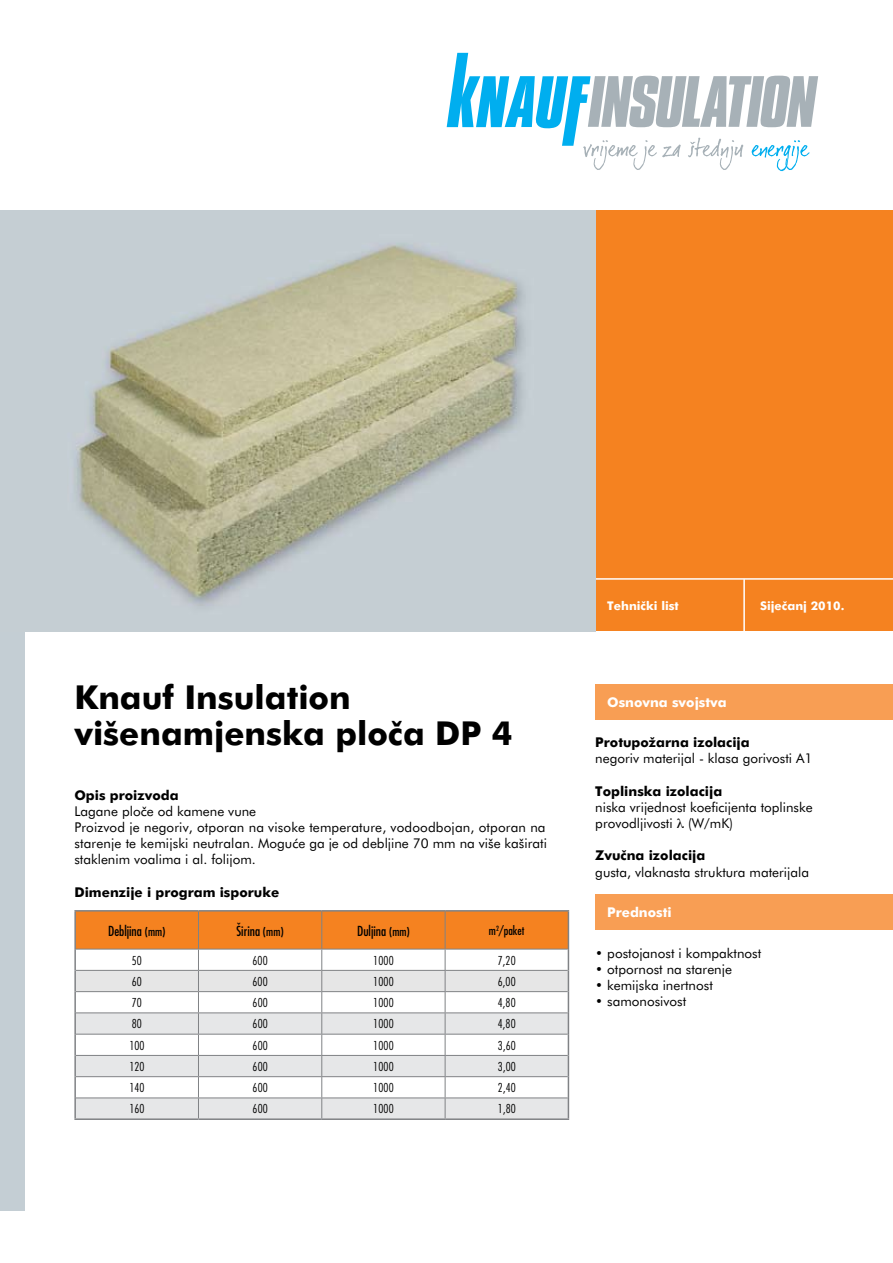
<style>
.page{position:relative;width:893px;height:1263px;background:#fff}
.page>*{position:absolute;margin:0;border:0;box-sizing:border-box;transform-origin:0 0}
.t1{font:700 33px/36px "Futura";color:#000}
.t2{font:13.5px/16.2px "Futura";color:#000}
.t3{font:700 13.5px "Futura";color:#000}
.t4{font:condensed 13.5px "Futura";color:#000}
.t5{font:700 13.5px "Futura";color:#fff}
.t6{font:300 condensed 12px "Futura";letter-spacing:.015em;color:#000}
.t7{font:700 12px "Futura";color:#fff}
.t8{font:condensed 12px "Futura";color:#000}
.s1{font-size:12px}
</style>
<div class="page">
<div style="left:595px;top:210px;width:298px;height:421px;background:#f58220"></div>
<div style="left:0;top:631px;width:25px;height:579px;background:#c4ced4"></div>
<hr style="left:595px;top:578px;width:298px;height:2px;background:#fff">
<hr style="left:743px;top:579px;width:2px;height:52px;background:#fff">
<svg style="left:447px;top:53px;width:371px;height:118px"></svg>
<hr style="left:74px;top:910px;width:124px;height:1px;background:#808285">
<hr style="left:74px;top:911px;width:2px;height:38px;background:#808285">
<hr style="left:198px;top:910px;width:124px;height:1px;background:#808285">
<hr style="left:322px;top:910px;width:123px;height:1px;background:#808285">
<hr style="left:445px;top:910px;width:124px;height:1px;background:#808285">
<hr style="left:74px;top:949px;width:2px;height:21px;background:#808285">
<hr style="left:74px;top:970px;width:2px;height:22px;background:#808285">
<hr style="left:74px;top:992px;width:2px;height:21px;background:#808285">
<hr style="left:74px;top:1013px;width:2px;height:21px;background:#808285">
<hr style="left:74px;top:1034px;width:2px;height:21px;background:#808285">
<hr style="left:74px;top:1055px;width:2px;height:22px;background:#808285">
<hr style="left:74px;top:1077px;width:2px;height:21px;background:#808285">
<hr style="left:74px;top:1098px;width:2px;height:20px;background:#808285">
<svg style="left:75px;top:911px;width:494px;height:207px"></svg>
<hr style="left:74px;top:1118px;width:124px;height:2px;background:#808285">
<hr style="left:198px;top:1118px;width:124px;height:2px;background:#808285">
<hr style="left:322px;top:1118px;width:123px;height:2px;background:#808285">
<hr style="left:445px;top:1118px;width:124px;height:2px;background:#808285">
<div style="left:595px;top:684px;width:298px;height:35px;background:#f89e54"></div>
<div style="left:595px;top:895px;width:298px;height:35px;background:#f89e54"></div>
<img style="left:0;top:210px;width:595px;height:421px">
<h1 class="t1" style="left:74px;top:679px;width:440px">Knauf Insulation viπenamjenska ploËa DP 4</h1>
<p class="t3" style="left:74px;top:787px;width:106px">Opis proizvoda</p>
<p class="t2" style="left:74px;top:803px;width:474px">Lagane ploËe od kamene vune<br>Proizvod je negoriv, otporan na visoke temperature, vodoodbojan, otporan na starenje te kemijski neutralan. MoguÊe ga je od debljine 70 mm na viπe kaπirati staklenim voalima i al. folijom.</p>
<p class="t3" style="left:74px;top:884px;width:206px">Dimenzije i program isporuke</p>
<p class="t4" style="left:108px;top:922px;width:59px">Debljina <span class="s1">(mm)</span></p>
<p class="t4" style="left:237px;top:922px;width:49px">Širina <span class="s1">(mm)</span></p>
<p class="t4" style="left:357px;top:922px;width:54px">Duljina <span class="s1">(mm)</span></p>
<p class="t8" style="left:489px;top:923px;width:37px">m<sup>2</sup>/paket</p>
<p class="t6" style="left:132px;top:953px;width:11px">50</p>
<p class="t6" style="left:252px;top:953px;width:17px">600</p>
<p class="t6" style="left:373px;top:953px;width:22px">1000</p>
<p class="t6" style="left:498px;top:953px;width:20px">7,20</p>
<p class="t6" style="left:132px;top:974px;width:11px">60</p>
<p class="t6" style="left:252px;top:974px;width:17px">600</p>
<p class="t6" style="left:373px;top:974px;width:22px">1000</p>
<p class="t6" style="left:498px;top:974px;width:20px">6,00</p>
<p class="t6" style="left:132px;top:995px;width:11px">70</p>
<p class="t6" style="left:252px;top:995px;width:17px">600</p>
<p class="t6" style="left:373px;top:995px;width:22px">1000</p>
<p class="t6" style="left:498px;top:995px;width:20px">4,80</p>
<p class="t6" style="left:132px;top:1016px;width:11px">80</p>
<p class="t6" style="left:252px;top:1016px;width:17px">600</p>
<p class="t6" style="left:373px;top:1016px;width:22px">1000</p>
<p class="t6" style="left:498px;top:1016px;width:20px">4,80</p>
<p class="t6" style="left:129px;top:1038px;width:16px">100</p>
<p class="t6" style="left:253px;top:1038px;width:17px">600</p>
<p class="t6" style="left:373px;top:1038px;width:22px">1000</p>
<p class="t6" style="left:498px;top:1038px;width:20px">3,60</p>
<p class="t6" style="left:129px;top:1059px;width:16px">120</p>
<p class="t6" style="left:253px;top:1059px;width:17px">600</p>
<p class="t6" style="left:373px;top:1059px;width:22px">1000</p>
<p class="t6" style="left:498px;top:1059px;width:20px">3,00</p>
<p class="t6" style="left:129px;top:1080px;width:16px">140</p>
<p class="t6" style="left:253px;top:1080px;width:17px">600</p>
<p class="t6" style="left:373px;top:1080px;width:22px">1000</p>
<p class="t6" style="left:498px;top:1080px;width:20px">2,40</p>
<p class="t6" style="left:129px;top:1101px;width:16px">160</p>
<p class="t6" style="left:253px;top:1101px;width:17px">600</p>
<p class="t6" style="left:373px;top:1101px;width:22px">1000</p>
<p class="t6" style="left:498px;top:1101px;width:20px">1,80</p>
<p class="t7" style="left:607px;top:598px;width:73px">TehniËki list</p>
<p class="t7" style="left:760px;top:598px;width:86px">SijeËanj 2010.</p>
<p class="t5" style="left:607px;top:694px;width:121px">Osnovna svojstva</p>
<p class="t3" style="left:595px;top:734px;width:156px">Protupoæarna izolacija</p>
<p class="t2" style="left:595px;top:750px;width:219px">negoriv materijal - klasa gorivosti A1</p>
<p class="t3" style="left:595px;top:783px;width:128px">Toplinska izolacija</p>
<p class="t2" style="left:595px;top:799px;width:219px">niska vrijednost koeficijenta toplinske provodljivosti (W/mK)</p>
<p class="t3" style="left:595px;top:847px;width:112px">ZvuËna izolacija</p>
<p class="t2" style="left:595px;top:864px;width:215px">gusta, vlaknasta struktura materijala</p>
<p class="t5" style="left:607px;top:904px;width:66px">Prednosti</p>
<p class="t2" style="left:595px;top:944px;width:167px">• postojanost i kompaktnost</p>
<p class="t2" style="left:595px;top:961px;width:138px">• otpornost na starenje</p>
<p class="t2" style="left:595px;top:977px;width:119px">• kemijska inertnost</p>
<p class="t2" style="left:595px;top:993px;width:92px">• samonosivost</p>
</div>
